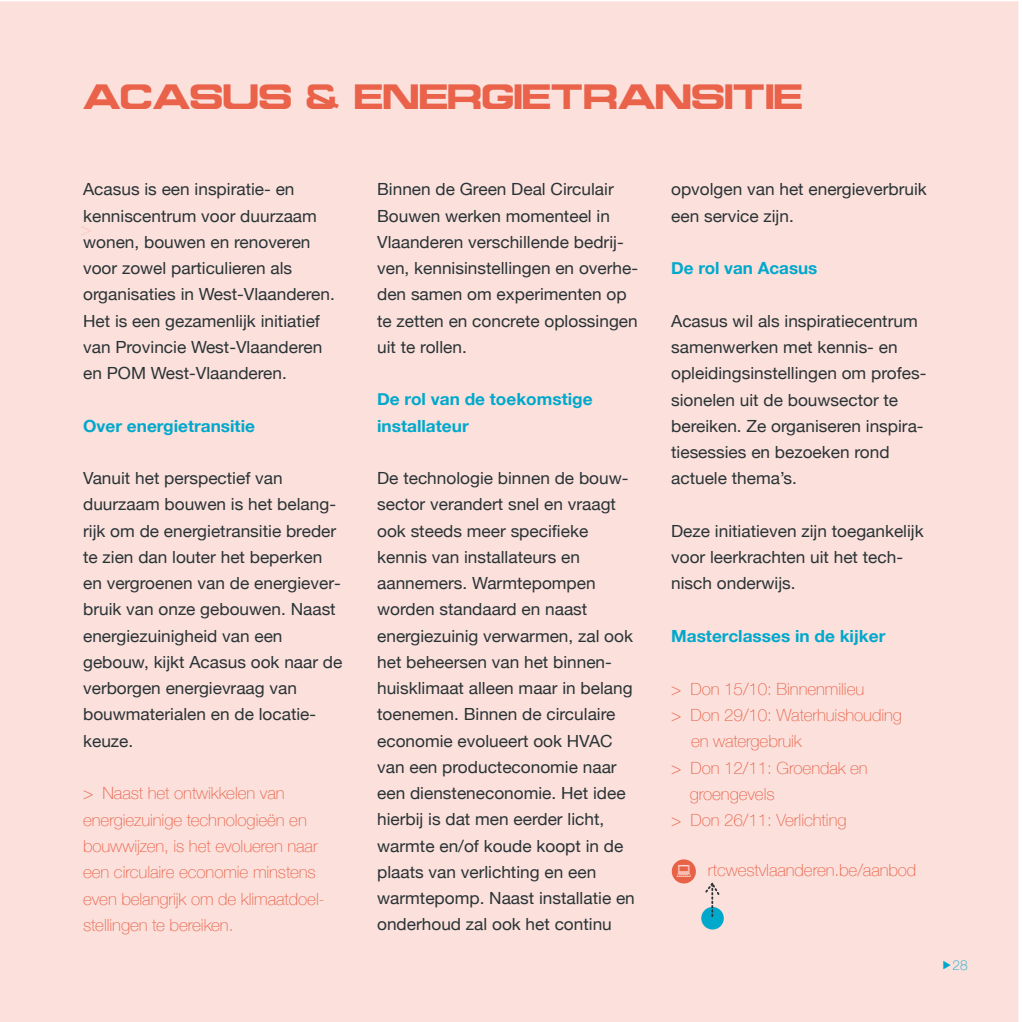
<style>
.page{position:relative;width:1022px;height:1022px;background:#fff}
.page>*{position:absolute;margin:0;border:0;box-sizing:border-box;transform-origin:0 0}
.t1{font:34.12px "Grammara";letter-spacing:-.035em;color:#e96249}
.t2{font:16.8px/26.2px "Helvetica Neue";color:#293336}
.t3{font:100 16.8px/26.4px "Helvetica Neue";letter-spacing:-.005em;color:#e96249}
.t4{font:700 16.8px/26.2px "Helvetica Neue";color:#00a8cc}
.t5{font:100 13.65px "Helvetica Neue";color:#00a9cc}
</style>
<div class="page">
<div style="left:0;top:1px;width:1018px;height:1021px;background:#fbe0db"></div>
<div style="left:701px;top:907px;width:23px;height:22px;background:#00a8cc;border-radius:50%"></div>
<svg style="left:705px;top:883px;width:14px;height:34px"></svg>
<svg style="left:670px;top:858px;width:27px;height:27px"></svg>
<svg style="left:943px;top:960px;width:8px;height:9px"></svg>
<h1 class="t1" style="left:83px;top:82px;width:723px">ACASUS &amp; ENERGIETRANSITIE</h1>
<p class="t2" style="left:83px;top:176px;width:253px">Acasus is een inspiratie- en kenniscentrum voor duurzaam wonen, bouwen en renoveren voor zowel particulieren als organisaties in West-Vlaanderen.<br>Het is een gezamenlijk initiatief van Provincie West-Vlaanderen en POM West-Vlaanderen.</p>
<p class="t3" style="left:81px;top:215px;width:12px">&gt;</p>
<p class="t4" style="left:83px;top:412px;width:173px">Over energietransitie</p>
<p class="t2" style="left:83px;top:465px;width:261px">Vanuit het perspectief van duurzaam bouwen is het belang&shy;rijk om de energietransitie breder te zien dan louter het beperken en vergroenen van de energiever&shy;bruik van onze gebouwen. Naast energiezuinigheid van een gebouw, kijkt Acasus ook naar de verborgen energievraag van bouwmaterialen en de locatie&shy;keuze.</p>
<p class="t3" style="left:83px;top:780px;width:243px">&gt; Naast het ontwikkelen van energiezuinige technologieën en bouwwijzen, is het evolueren naar een circulaire economie minstens even belangrijk om de klimaatdoel&shy;stellingen te bereiken.</p>
<p class="t2" style="left:377px;top:176px;width:262px">Binnen de Green Deal Circulair<br>Bouwen werken momenteel in<br>Vlaanderen verschillende bedrij&shy;ven, kennisinstellingen en overhe&shy;den samen om experimenten op te zetten en concrete oplossingen uit te rollen.</p>
<p class="t4" style="left:377px;top:386px;width:217px">De rol van de toekomstige installateur</p>
<p class="t2" style="left:377px;top:465px;width:259px">De technologie binnen de bouw&shy;sector verandert snel en vraagt ook steeds meer specifieke kennis van installateurs en aannemers. Warmtepompen worden standaard en naast energiezuinig verwarmen, zal ook het beheersen van het binnen&shy;huisklimaat alleen maar in belang toenemen. Binnen de circulaire economie evolueert ook HVAC van een producteconomie naar een diensteneconomie. Het idee hierbij is dat men eerder licht, warmte en/of koude koopt in de plaats van verlichting en een warmtepomp. Naast installatie en onderhoud zal ook het continu</p>
<p class="t2" style="left:671px;top:176px;width:257px">opvolgen van het energieverbruik een service zijn.</p>
<p class="t4" style="left:671px;top:255px;width:148px">De rol van Acasus</p>
<p class="t2" style="left:671px;top:307px;width:257px">Acasus wil als inspiratiecentrum samenwerken met kennis- en opleidingsinstellingen om profes&shy;sionelen uit de bouwsector te bereiken. Ze organiseren inspira&shy;tiesessies en bezoeken rond actuele thema’s.</p>
<p class="t2" style="left:671px;top:517px;width:254px">Deze initiatieven zijn toegankelijk voor leerkrachten uit het tech&shy;nisch onderwijs.</p>
<p class="t4" style="left:671px;top:622px;width:216px">Masterclasses in de kijker</p>
<p class="t3" style="left:671px;top:675px;width:195px">&gt; Don 15/10: Binnenmilieu</p>
<p class="t3" style="left:671px;top:701px;width:232px">&gt; Don 29/10: Waterhuishouding</p>
<p class="t3" style="left:691px;top:728px;width:112px">en watergebruik</p>
<p class="t3" style="left:671px;top:754px;width:198px">&gt; Don 12/11: Groendak en</p>
<p class="t3" style="left:690px;top:780px;width:86px">groengevels</p>
<p class="t3" style="left:671px;top:807px;width:177px">&gt; Don 26/11: Verlichting</p>
<p class="t3" style="left:708px;top:856px;width:210px">rtcwestvlaanderen.be/aanbod</p>
<p class="t5" style="left:953px;top:957px;width:17px">28</p>
</div>
